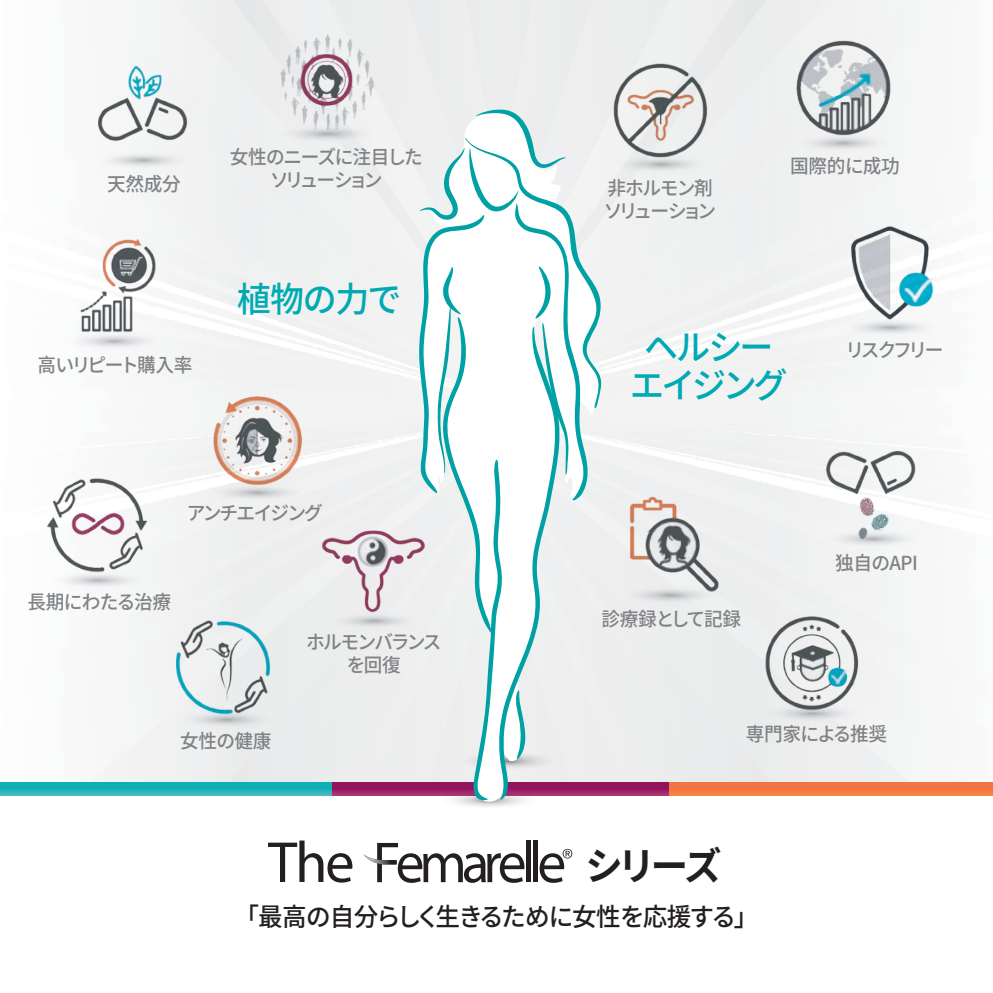
<style>
.page{position:relative;width:993px;height:993px;background:#fff}
.page>*{position:absolute;margin:0;border:0;box-sizing:border-box;transform-origin:0 0}
.t1{font:700 38.5px "Noto Sans JP";color:#231f20}
.t2{font:500 35px/38.5px "Noto Sans JP";letter-spacing:-.09em;color:#00aab3;text-align:center}
.t3{font:500 35px "Noto Sans JP";letter-spacing:-.065em;color:#00aab3}
.t4{font:500 25.38px "Noto Sans JP";letter-spacing:-.055em;color:#231f20}
.t5{font:500 19.25px/22.8px "Noto Sans JP";letter-spacing:-.075em;color:#808285;text-align:center}
.t6{font:500 19.25px "Noto Sans JP";letter-spacing:-.1em;color:#808285}
.t7{font:500 19.25px "Noto Sans JP";letter-spacing:-.035em;color:#808285}
.t8{font:500 19.25px "Noto Sans JP";letter-spacing:-.05em;color:#808285}
.t9{font:500 19.25px "Noto Sans JP";letter-spacing:-.03em;color:#808285}
</style>
<div class="page">
<svg style="left:0;top:782px;width:332px;height:13px"></svg>
<svg style="left:332px;top:782px;width:336px;height:13px"></svg>
<svg style="left:668px;top:782px;width:324px;height:13px"></svg>
<svg style="left:418px;top:109px;width:185px;height:694px"></svg>
<img style="left:746px;top:602px;width:132px;height:133px">
<img style="left:48px;top:228px;width:132px;height:132px">
<img style="left:776px;top:30px;width:133px;height:132px">
<img style="left:47px;top:467px;width:117px;height:132px">
<img style="left:604px;top:483px;width:132px;height:133px">
<img style="left:812px;top:422px;width:132px;height:133px">
<img style="left:77px;top:51px;width:132px;height:132px">
<img style="left:316px;top:522px;width:117px;height:117px">
<img style="left:823px;top:215px;width:132px;height:132px">
<img style="left:594px;top:52px;width:133px;height:132px">
<img style="left:191px;top:382px;width:133px;height:133px">
<img style="left:261px;top:22px;width:132px;height:132px">
<img style="left:160px;top:607px;width:133px;height:132px">
<svg style="left:268px;top:840px;width:84px;height:42px"></svg>
<svg style="left:539px;top:848px;width:33px;height:34px"></svg>
<div style="left:525px;top:840px;width:5px;height:41px;background:#231f20"></div>
<hr style="left:533px;top:840px;width:4px;height:41px;background:#231f20">
<svg style="left:363px;top:842px;width:161px;height:40px"></svg>
<p class="t5" style="left:107px;top:173px;width:75px">天然成分</p>
<p class="t5" style="left:37px;top:353px;width:156px">高いリピート購入率</p>
<p class="t5" style="left:229px;top:146px;width:194px">女性のニーズに注目したソリューション</p>
<h2 class="t3" style="left:237px;top:280px;width:166px">植物の力で</h2>
<p class="t6" style="left:187px;top:502px;width:137px">アンチエイジング</p>
<p class="t7" style="left:28px;top:590px;width:145px">長期にわたる治療</p>
<p class="t5" style="left:306px;top:630px;width:137px">ホルモンバランスを回復</p>
<p class="t5" style="left:603px;top:177px;width:114px;text-align:left">非ホルモン剤ソリューション</p>
<p class="t5" style="left:790px;top:154px;width:111px">国際的に成功</p>
<h2 class="t2" style="left:630px;top:328px;width:159px">ヘルシーエイジング</h2>
<p class="t5" style="left:845px;top:339px;width:99px">リスクフリー</p>
<p class="t8" style="left:601px;top:608px;width:141px">診療録として記録</p>
<p class="t5" style="left:834px;top:551px;width:84px">独自のAPI</p>
<p class="t5" style="left:180px;top:729px;width:93px">女性の健康</p>
<p class="t9" style="left:745px;top:723px;width:143px">専門家による推奨</p>
<h1 class="t1" style="left:585px;top:843px;width:137px">シリーズ</h1>
<h3 class="t4" style="left:234px;top:902px;width:525px">「最高の自分らしく生きるために女性を応援する」</h3>
</div>
